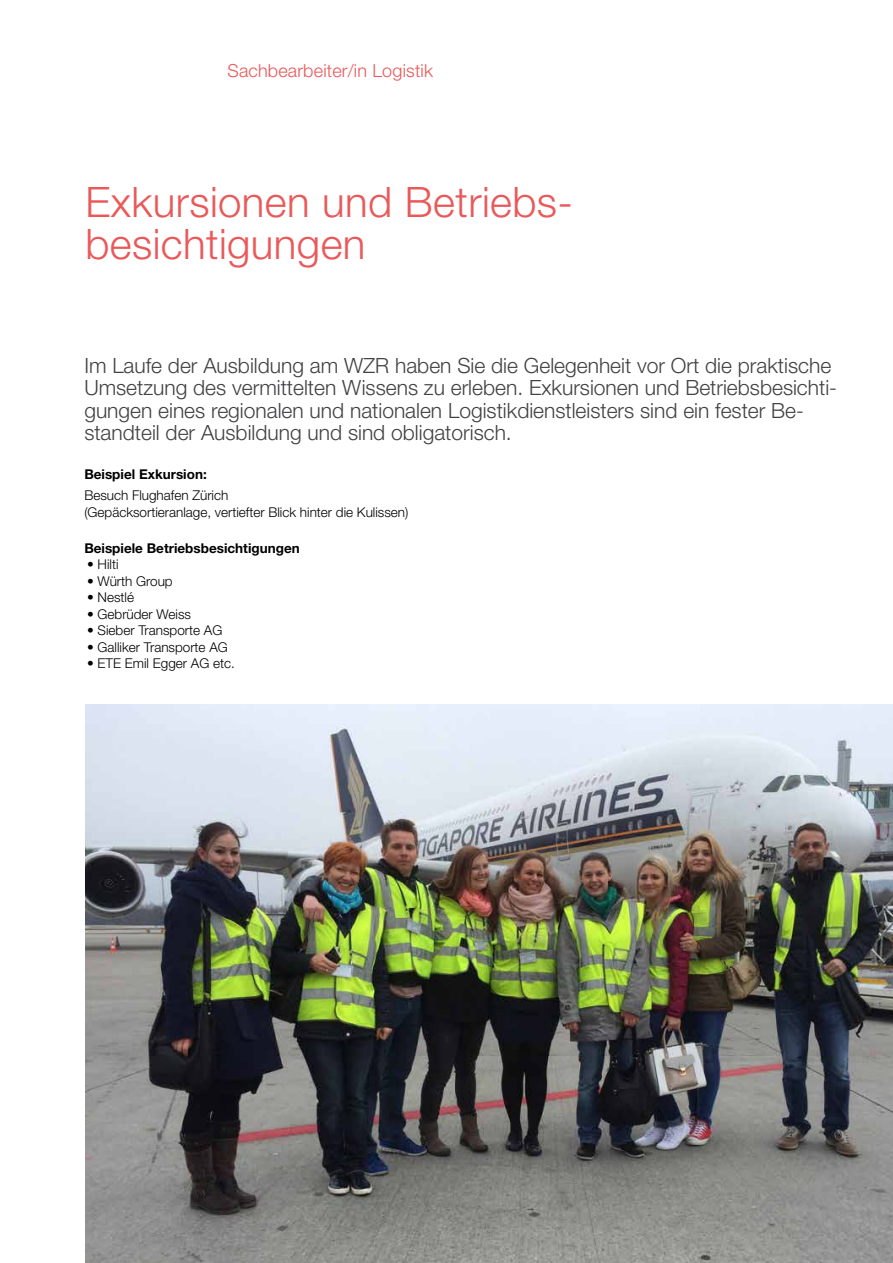
<style>
.page{position:relative;width:893px;height:1263px;background:#fff}
.page>*{position:absolute;margin:0;border:0;box-sizing:border-box;transform-origin:0 0}
.t1{font:300 42px/42px "Helvetica Neue LT Std";letter-spacing:.01em;color:#ea5859}
.t2{font:300 21px/22.5px "Helvetica Neue LT Std";color:#414042}
.t3{font:300 18px "Helvetica Neue LT Std";letter-spacing:.01em;color:#ea5859}
.t4{font:300 13.5px/16.5px "Helvetica Neue LT Std";color:#000}
.t5{font:700 13.5px "Helvetica Neue LT Std";color:#000}
</style>
<div class="page">
<img style="left:85px;top:705px;width:808px;height:558px">
<p class="t3" style="left:227px;top:59px;width:207px">Sachbearbeiter/in Logistik</p>
<h1 class="t1" style="left:85px;top:180px;width:489px">Exkursionen und Betriebs&shy;besichtigungen</h1>
<p class="t2" style="left:84px;top:354px;width:754px">Im Laufe der Ausbildung am WZR haben Sie die Gelegenheit vor Ort die praktische Umsetzung des vermittelten Wissens zu erleben. Exkursionen und Betriebsbesichti&shy;gungen eines regionalen und nationalen Logistikdienstleisters sind ein fester Be&shy;standteil der Ausbildung und sind obligatorisch.</p>
<p class="t5" style="left:84px;top:466px;width:124px">Beispiel Exkursion:</p>
<p class="t4" style="left:84px;top:487px;width:326px">Besuch Flughafen Zürich<br>(Gepäcksortieranlage, vertiefter Blick hinter die Kulissen)</p>
<p class="t5" style="left:84px;top:539px;width:217px">Beispiele Betriebsbesichtigungen</p>
<p class="t4" style="left:87px;top:556px;width:33px">• Hilti</p>
<p class="t4" style="left:87px;top:572px;width:87px">• Würth Group</p>
<p class="t4" style="left:87px;top:589px;width:49px">• Nestlé</p>
<p class="t4" style="left:87px;top:605px;width:106px">• Gebrüder Weiss</p>
<p class="t4" style="left:87px;top:622px;width:137px">• Sieber Transporte AG</p>
<p class="t4" style="left:87px;top:638px;width:142px">• Galliker Transporte AG</p>
<p class="t4" style="left:87px;top:655px;width:149px">• ETE Emil Egger AG etc.</p>
</div>
